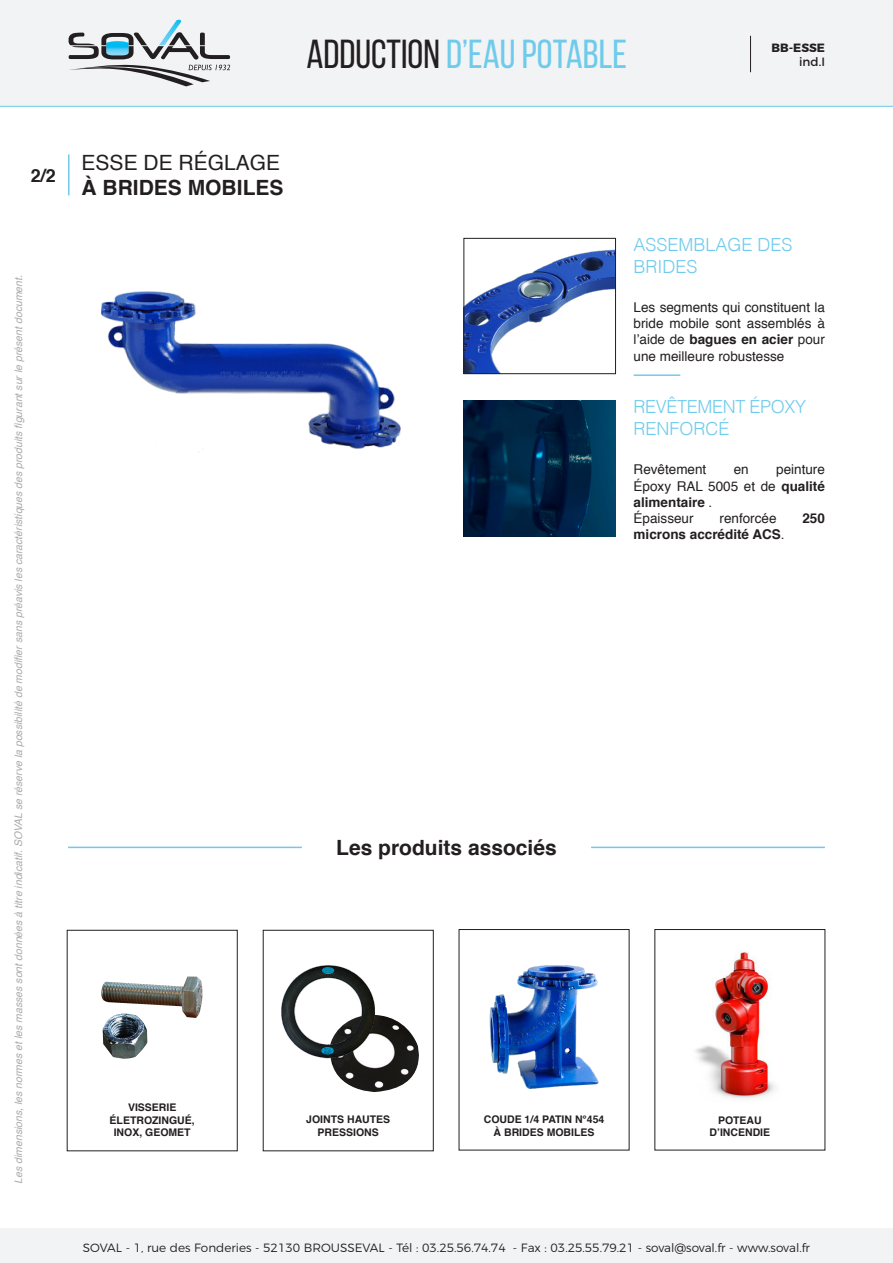
<style>
.page{position:relative;width:893px;height:1263px;background:#fff}
.page>*{position:absolute;margin:0;border:0;box-sizing:border-box;transform-origin:0 0}
.t1{font:40.5px "Bebas Neue";color:#6fcbeb}
.t2{font:700 21px "Helvetica";color:#231f20}
.t3{font:21px "Helvetica";color:#231f20}
.t4{font:300 18px/21.6px "Helvetica";color:#6fcbeb}
.t5{font:300 18px "Helvetica";letter-spacing:-.02em;color:#6fcbeb}
.t6{font:700 18px "Helvetica";color:#231f20}
.t7{font:13.5px/16.2px "Helvetica";color:#231f20;text-align:justify}
.t8{font:700 13.5px "Helvetica";color:#231f20}
.t9{font:300 12px "Montserrat";color:#231f20}
.t10{font:700 12px "Montserrat";color:#231f20}
.t11{font:12px "Montserrat";color:#231f20}
.t12{font:italic 10.5px "Helvetica";color:#adaaab}
.t13{font:700 10.5px/12.6px "Helvetica";color:#231f20;text-align:center}
.s1{color:#231f20}
.s2{font-weight:700}
.s3{font-weight:400}
</style>
<div class="page">
<div style="left:0;top:0;width:893px;height:106px;background:#f2f3f4"></div>
<svg style="left:69px;top:20px;width:161px;height:66px"></svg>
<hr style="left:0;top:106px;width:893px;height:1px;background:#6fcbeb">
<div style="left:0;top:1229px;width:893px;height:34px;background:#f2f3f4"></div>
<hr style="left:68px;top:154px;width:2px;height:41px;background:#6fcbeb">
<img style="left:463px;top:400px;width:153px;height:136px">
<hr style="left:634px;top:374px;width:46px;height:2px;background:#6fcbeb">
<hr style="left:750px;top:36px;width:1px;height:36px;background:#231f20">
<hr style="left:68px;top:847px;width:234px;height:1px;background:#6fcbeb">
<hr style="left:591px;top:847px;width:234px;height:1px;background:#6fcbeb">
<div style="left:67px;top:930px;width:171px;height:221px;border:1px solid #231f20"></div>
<div style="left:263px;top:930px;width:171px;height:221px;border:1px solid #231f20"></div>
<img style="left:103px;top:1018px;width:44px;height:41px">
<img style="left:101px;top:976px;width:102px;height:42px">
<img style="left:327px;top:1015px;width:92px;height:77px">
<img style="left:281px;top:965px;width:94px;height:93px">
<img style="left:465px;top:249px;width:149px;height:123px">
<div style="left:463px;top:238px;width:153px;height:136px;border:1px solid #231f20"></div>
<img style="left:101px;top:291px;width:299px;height:161px">
<img style="left:489px;top:965px;width:110px;height:123px">
<img style="left:695px;top:951px;width:80px;height:148px">
<h1 class="t1" style="left:306px;top:32px;width:322px"><span class="s1">ADDUCTION</span> D’EAU POTABLE</h1>
<p class="t10" style="left:771px;top:38px;width:55px">BB-ESSE</p>
<p class="t11" style="left:799px;top:52px;width:27px">ind.I</p>
<p class="t6" style="left:31px;top:161px;width:27px">2/2</p>
<p class="t12" style="left:10px;top:1184px;width:910px;rotate:-90deg">Les dimensions, les normes et les masses sont données à titre indicatif. SOVAL se réserve la possibilité de modifier sans préavis les caractéristiques des produits figurant sur le présent document.</p>
<p class="t3" style="left:82px;top:147px;width:200px">ESSE DE RÉGLAGE</p>
<p class="t2" style="left:82px;top:171px;width:203px">À BRIDES MOBILES</p>
<p class="t4" style="left:634px;top:233px;width:161px">ASSEMBLAGE DES<br>BRIDES</p>
<p class="t7" style="left:634px;top:300px;width:193px">Les segments qui constituent la bride mobile sont assemblés à l’aide de <span class="s2">bagues en acier</span> pour une meilleure robustesse</p>
<p class="t5" style="left:634px;top:392px;width:174px">REVÊTEMENT ÉPOXY</p>
<p class="t4" style="left:634px;top:416px;width:98px">RENFORCÉ</p>
<p class="t7" style="left:634px;top:462px;width:74px">Revêtement</p>
<p class="t7" style="left:734px;top:462px;width:17px">en</p>
<p class="t7" style="left:634px;top:462px;width:193px;text-indent:143px">peinture Époxy RAL 5005 et de <span class="s2">qualité alimentaire</span> .</p>
<p class="t7" style="left:634px;top:510px;width:62px">Épaisseur</p>
<p class="t7" style="left:719px;top:510px;width:59px">renforcée</p>
<p class="t8" style="left:802px;top:507px;width:24px">250</p>
<p class="t8" style="left:634px;top:523px;width:153px">microns accrédité ACS<span class="s3">.</span></p>
<p class="t13" style="left:128px;top:1101px;width:50px">VISSERIE</p>
<p class="t13" style="left:110px;top:1114px;width:87px">ÉLETROZINGUÉ,</p>
<p class="t13" style="left:114px;top:1126px;width:79px">INOX, GEOMET</p>
<p class="t2" style="left:336px;top:831px;width:222px">Les produits associés</p>
<p class="t13" style="left:306px;top:1113px;width:86px">JOINTS HAUTES<br>PRESSIONS</p>
<p class="t13" style="left:484px;top:1113px;width:122px">COUDE 1/4 PATIN N°454</p>
<p class="t13" style="left:494px;top:1126px;width:102px">À BRIDES MOBILES</p>
<p class="t13" style="left:718px;top:1114px;width:45px">POTEAU</p>
<p class="t13" style="left:710px;top:1126px;width:62px">D’INCENDIE</p>
<p class="t9" style="left:83px;top:1238px;width:729px">SOVAL - 1, rue des Fonderies - 52130 BROUSSEVAL - Tél : 03.25.56.74.74 - Fax : 03.25.55.79.21 - soval@soval.fr - www.soval.fr</p>
</div>
